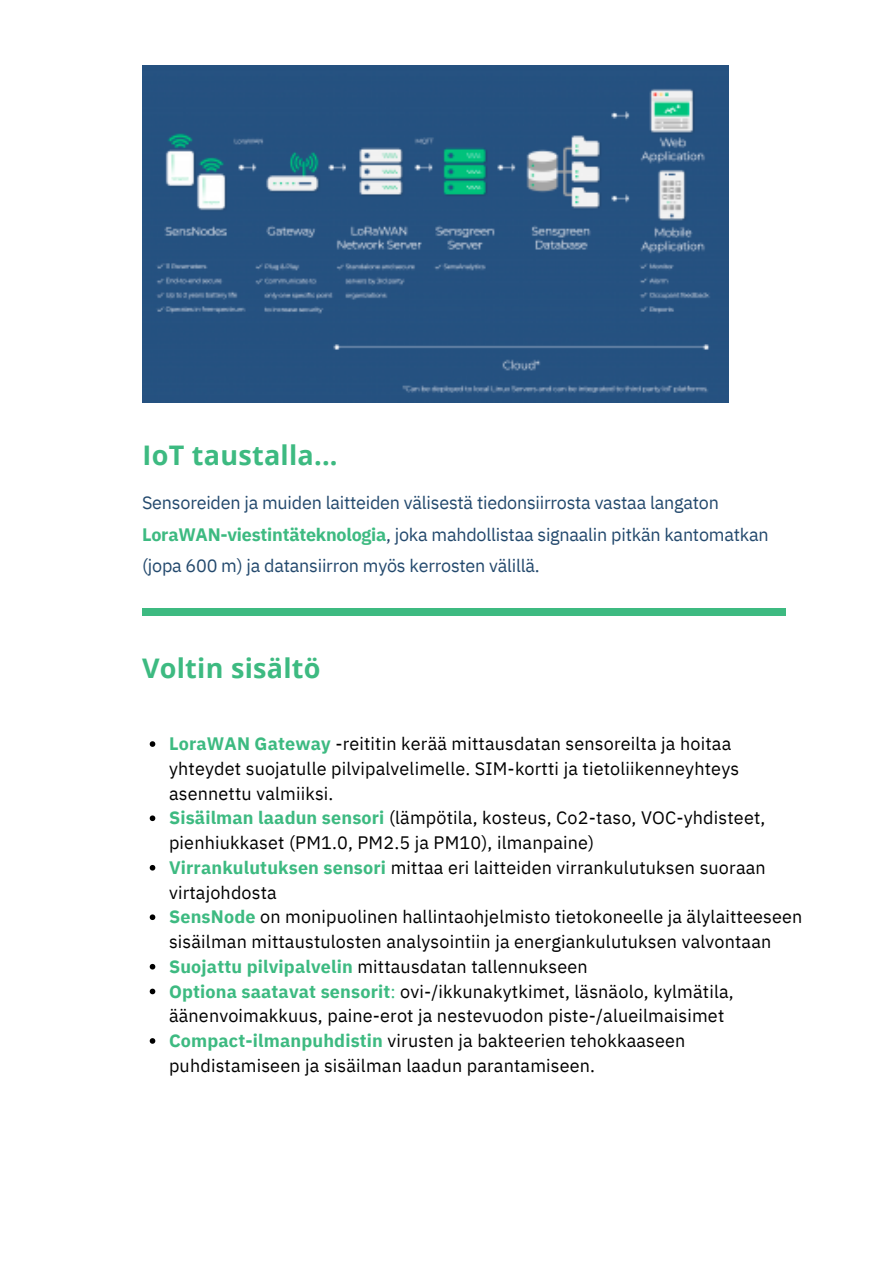
<style>
.page{position:relative;width:893px;height:1264px;background:#fff}
.page>*{position:absolute;margin:0;border:0;box-sizing:border-box;transform-origin:0 0}
.t1{font:700 27px "Open Sans";letter-spacing:.01em;color:#3dba81}
.t2{font:18px/24.8px "IBM Plex Sans";letter-spacing:.01em;color:#000}
.t3{font:18px/31.5px "IBM Plex Sans";letter-spacing:-.015em;color:#23496d}
.s1{font-weight:700;color:#3dba81}
.s2{color:#3dba81}
</style>
<div class="page">
<div style="left:142px;top:608px;width:643px;height:8px;background:#3dba81"></div>
<img style="left:142px;top:65px;width:586px;height:337px">
<svg style="left:150px;top:741px;width:5px;height:5px"></svg>
<svg style="left:150px;top:815px;width:5px;height:6px"></svg>
<svg style="left:150px;top:865px;width:5px;height:5px"></svg>
<svg style="left:150px;top:914px;width:5px;height:6px"></svg>
<svg style="left:150px;top:963px;width:5px;height:6px"></svg>
<svg style="left:150px;top:988px;width:5px;height:6px"></svg>
<svg style="left:150px;top:1038px;width:5px;height:5px"></svg>
<h1 class="t1" style="left:143px;top:436px;width:196px">IoT taustalla...</h1>
<p class="t3" style="left:142px;top:486px;width:628px">Sensoreiden ja muiden laitteiden välisestä tiedonsiirrosta vastaa langaton<br><span class="s1">LoraWAN-viestintäteknologia</span>, joka mahdollistaa signaalin pitkän kantomatkan (jopa 600 m) ja datansiirron myös kerrosten välillä.</p>
<h1 class="t1" style="left:142px;top:649px;width:180px">Voltin sisältö</h1>
<p class="t2" style="left:169px;top:731px;width:634px"><span class="s1">LoraWAN Gateway</span> -reititin kerää mittausdatan sensoreilta ja hoitaa yhteydet suojatulle pilvipalvelimelle. SIM-kortti ja tietoliikenneyhteys asennettu valmiiksi.<br><span class="s1">Sisäilman laadun sensori</span> (lämpötila, kosteus, Co2-taso, VOC-yhdisteet, pienhiukkaset (PM1.0, PM2.5 ja PM10), ilmanpaine)<br><span class="s1">Virrankulutuksen sensori</span> mittaa eri laitteiden virrankulutuksen suoraan virtajohdosta<br><span class="s1">SensNode</span> on monipuolinen hallintaohjelmisto tietokoneelle ja älylaitteeseen sisäilman mittaustulosten analysointiin ja energiankulutuksen valvontaan <span class="s1">Suojattu pilvipalvelin</span> mittausdatan tallennukseen<br><span class="s1">Optiona saatavat sensorit</span><span class="s2">:</span> ovi-/ikkunakytkimet, läsnäolo, kylmätila, äänenvoimakkuus, paine-erot ja nestevuodon piste-/alueilmaisimet <span class="s1">Compact-ilmanpuhdistin</span> virusten ja bakteerien tehokkaaseen puhdistamiseen ja sisäilman laadun parantamiseen.</p>
</div>
